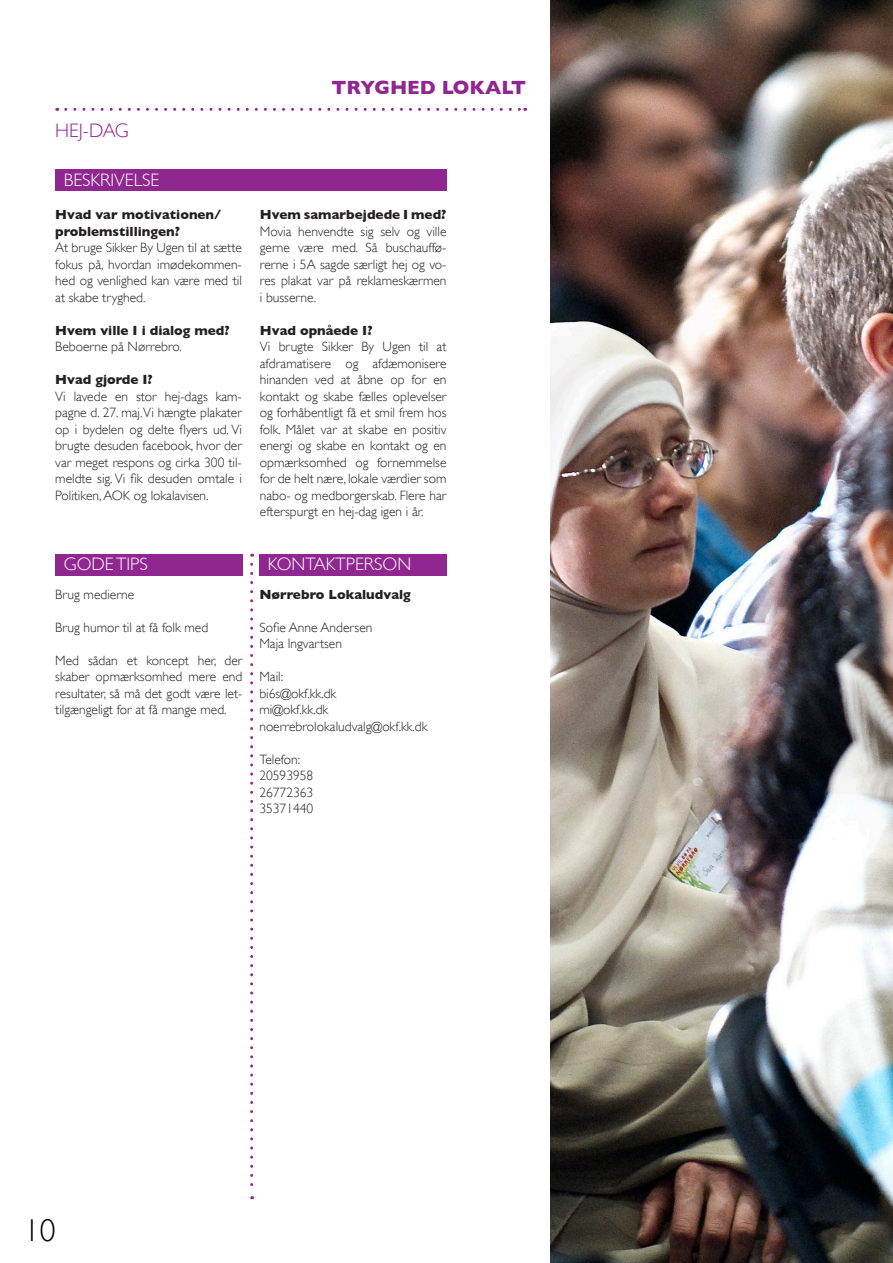
<style>
.page{position:relative;width:893px;height:1263px;background:#fff}
.page>*{position:absolute;margin:0;border:0;box-sizing:border-box;transform-origin:0 0}
.t1{font:300 31.5px "Gill Sans";color:#000}
.t2{font:700 19.5px "Gill Sans";color:#90268f}
.t3{font:300 19.5px "Gill Sans";letter-spacing:-.02em;color:#90268f}
.t4{font:300 18px "Gill Sans";color:#fff}
.t5{font:300 13.5px/16.5px "Gill Sans";color:#231f20;text-align:justify}
.t6{font:700 13.5px/16.5px "Gill Sans";color:#231f20}
</style>
<div class="page">
<div style="left:55px;top:169px;width:391px;height:22px;background:#90268f"></div>
<div style="left:55px;top:554px;width:187px;height:21px;background:#90268f"></div>
<svg style="left:250px;top:564px;width:3px;height:635px"></svg>
<div style="left:259px;top:554px;width:187px;height:21px;background:#90268f"></div>
<img style="left:550px;top:0;width:343px;height:1263px">
<svg style="left:66px;top:108px;width:460px;height:3px"></svg>
<h2 class="t3" style="left:55px;top:122px;width:75px">HEJ-DAG</h2>
<h3 class="t4" style="left:64px;top:172px;width:97px">BESKRIVELSE</h3>
<p class="t6" style="left:55px;top:207px;width:168px">Hvad var motivationen/ problemstillingen?</p>
<p class="t5" style="left:55px;top:240px;width:188px">At bruge Sikker By Ugen til at sætte fokus på, hvordan imødekommen&shy;hed og venlighed kan være med til at skabe tryghed.</p>
<p class="t6" style="left:55px;top:323px;width:176px">Hvem ville I i dialog med?</p>
<p class="t5" style="left:55px;top:339px;width:128px">Beboerne på Nørrebro.</p>
<p class="t6" style="left:55px;top:372px;width:99px">Hvad gjorde I?</p>
<p class="t5" style="left:55px;top:389px;width:188px">Vi lavede en stor hej-dags kam&shy;pagne d. 27. maj. Vi hængte plakater op i bydelen og delte flyers ud. Vi brugte desuden facebook, hvor der var meget respons og cirka 300 til&shy;meldte sig. Vi fik desuden omtale i Politiken, AOK og lokalavisen.</p>
<h2 class="t2" style="left:332px;top:80px;width:196px">TRYGHED LOKALT</h2>
<p class="t6" style="left:260px;top:207px;width:188px">Hvem samarbejdede I med?</p>
<p class="t5" style="left:260px;top:224px;width:188px">Movia henvendte sig selv og ville gerne være med. Så buschauffø&shy;rerne i 5A sagde særligt hej og vo&shy;res plakat var på reklameskærmen i busserne.</p>
<p class="t6" style="left:260px;top:323px;width:114px">Hvad opnåede I?</p>
<p class="t5" style="left:260px;top:339px;width:188px">Vi brugte Sikker By Ugen til at afdramatisere og afdæmonisere hinanden ved at åbne op for en kontakt og skabe fælles oplevelser og forhåbentligt få et smil frem hos folk. Målet var at skabe en positiv energi og skabe en kontakt og en opmærksomhed og fornemmelse for de helt nære, lokale værdier som nabo- og medborgerskab. Flere har efterspurgt en hej-dag igen i år.</p>
<h3 class="t4" style="left:64px;top:557px;width:86px">GODE TIPS</h3>
<h3 class="t4" style="left:268px;top:557px;width:145px">KONTAKTPERSON</h3>
<p class="t5" style="left:55px;top:587px;width:81px">Brug medierne</p>
<p class="t5" style="left:55px;top:620px;width:155px">Brug humor til at få folk med</p>
<p class="t5" style="left:55px;top:653px;width:189px">Med sådan et koncept her, der skaber opmærksomhed mere end resultater, så må det godt være let&shy;tilgængeligt for at få mange med.</p>
<p class="t6" style="left:259px;top:587px;width:153px">Nørrebro Lokaludvalg</p>
<p class="t5" style="left:259px;top:619px;width:115px">Sofie Anne Andersen<br>Maja Ingvartsen</p>
<p class="t5" style="left:259px;top:669px;width:170px;text-align:left">Mail:<br>bi6s@okf.kk.dk<br>mi@okf.kk.dk noerrebrolokaludvalg@okf.kk.dk</p>
<p class="t5" style="left:259px;top:752px;width:55px;text-align:left">Telefon:<br>20593958<br>26772363<br>35371440</p>
<h1 class="t1" style="left:24px;top:1217px;width:33px">10</h1>
</div>
